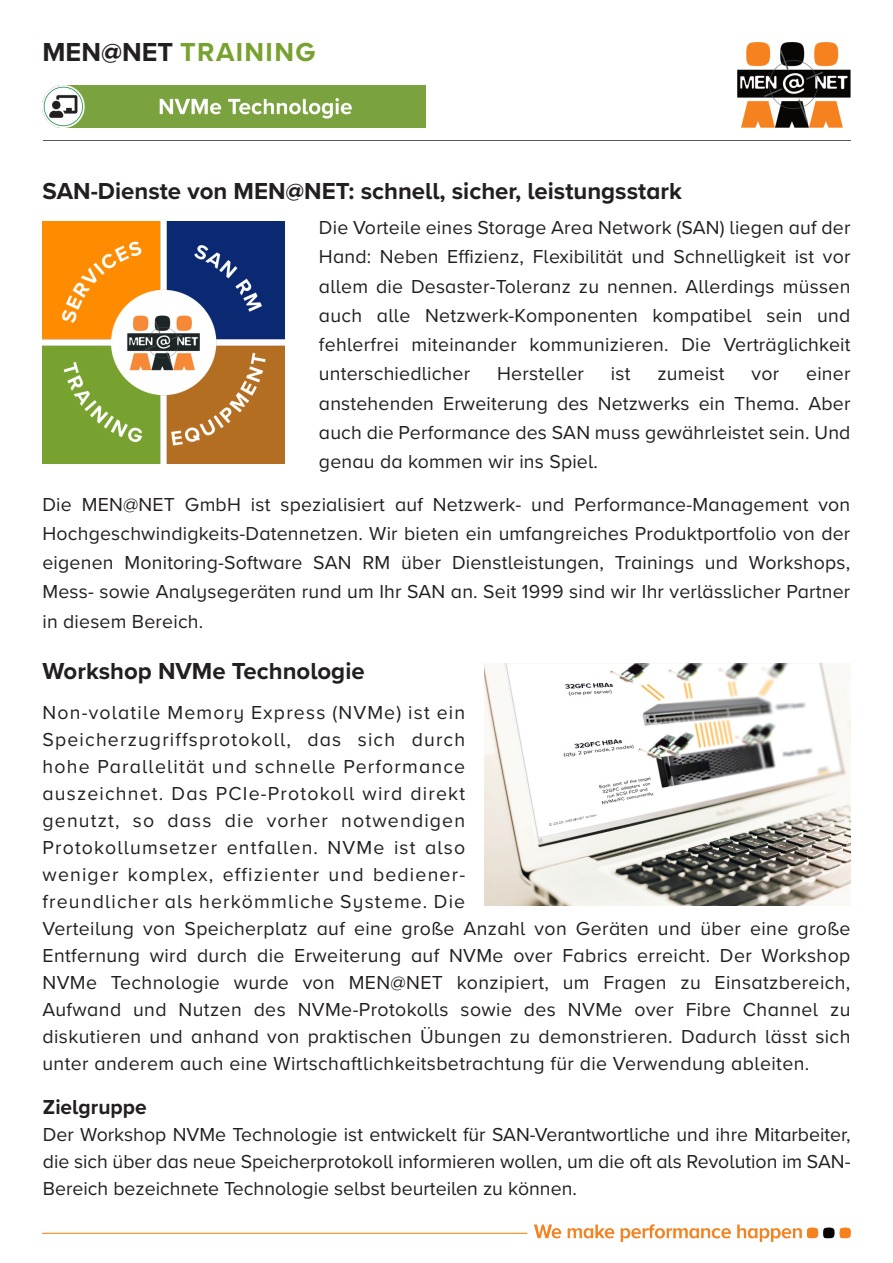
<style>
.page{position:relative;width:893px;height:1263px;background:#fff}
.page>*{position:absolute;margin:0;border:0;box-sizing:border-box;transform-origin:0 0}
.t1{font:700 27px "Proxima Nova A";letter-spacing:.05em;color:#78a22f}
.t2{font:700 24px "Proxima Nova A";color:#231f20}
.t3{font:700 21px "Proxima Nova A";color:#231f20}
.t4{font:19.5px/27px "Proxima Nova A";letter-spacing:.01em;color:#231f20;text-align:justify}
.s1{color:#231f20}
</style>
<div class="page">
<hr style="left:43px;top:141px;width:807px;height:1px;background:#58595b">
<img style="left:43px;top:221px;width:242px;height:242px">
<img style="left:43px;top:1225px;width:807px;height:16px">
<img style="left:737px;top:43px;width:113px;height:85px">
<img style="left:43px;top:85px;width:382px;height:43px">
<img style="left:485px;top:663px;width:365px;height:243px">
<h1 class="t1" style="left:43px;top:39px;width:274px"><span class="s1">MEN@NET</span> TRAINING</h1>
<p class="t2" style="left:43px;top:180px;width:641px">SAN-Dienste von MEN@NET: schnell, sicher, leistungsstark</p>
<p class="t4" style="left:319px;top:214px;width:533px;line-height:29.2px">Die Vorteile eines Storage Area Network (SAN) liegen auf der Hand: Neben Effizienz, Flexibilität und Schnelligkeit ist vor allem die Desaster-Toleranz zu nennen. Allerdings müssen auch alle Netzwerk-Komponenten kompatibel sein und fehlerfrei miteinander kommunizieren. Die Verträglichkeit unterschiedlicher</p>
<p class="t4" style="left:497px;top:361px;width:88px">Hersteller</p>
<p class="t4" style="left:611px;top:361px;width:21px">ist</p>
<p class="t4" style="left:658px;top:361px;width:69px">zumeist</p>
<p class="t4" style="left:752px;top:361px;width:29px">vor</p>
<p class="t4" style="left:319px;top:360px;width:533px;line-height:29.2px;text-indent:487px">einer anstehenden Erweiterung des Netzwerks ein Thema. Aber auch die Performance des SAN muss gewährleistet sein. Und genau da kommen wir ins Spiel.</p>
<p class="t4" style="left:42px;top:490px;width:809px;line-height:29.2px">Die MEN@NET GmbH ist spezialisiert auf Netzwerk- und Performance-Management von Hochgeschwindigkeits-Datennetzen. Wir bieten ein umfangreiches Produktportfolio von der eigenen Monitoring-Software SAN RM über Dienstleistungen, Trainings und Workshops, Mess- sowie Analysegeräten rund um Ihr SAN an. Seit 1999 sind wir Ihr verlässlicher Partner in diesem Bereich.</p>
<p class="t2" style="left:43px;top:660px;width:324px">Workshop NVMe Technologie</p>
<p class="t4" style="left:43px;top:700px;width:424px">Non-volatile Memory Express (NVMe) ist ein Speicherzugriffsprotokoll, das sich durch hohe Parallelität und schnelle Performance auszeichnet. Das PCIe-Protokoll wird direkt genutzt, so dass die vorher notwendigen Protokollumsetzer entfallen. NVMe ist also weniger komplex, effizienter und bediener&shy;freundlicher als herkömmliche Systeme. Die</p>
<p class="t4" style="left:43px;top:916px;width:809px">Verteilung von Speicherplatz auf eine große Anzahl von Geräten und über eine große Entfernung wird durch die Erweiterung auf NVMe over Fabrics erreicht. Der Workshop NVMe Technologie wurde von MEN@NET konzipiert, um Fragen zu Einsatzbereich, Aufwand und Nutzen des NVMe-Protokolls sowie des NVMe over Fibre Channel zu diskutieren und anhand von praktischen Übungen zu demonstrieren. Dadurch lässt sich unter anderem auch eine Wirtschaftlichkeitsbetrachtung für die Verwendung ableiten.</p>
<p class="t3" style="left:43px;top:1097px;width:105px">Zielgruppe</p>
<p class="t4" style="left:43px;top:1122px;width:809px">Der Workshop NVMe Technologie ist entwickelt für SAN-Verantwortliche und ihre Mitarbeiter, die sich über das neue Speicherprotokoll informieren wollen, um die oft als Revolution im SAN-Bereich bezeichnete Technologie selbst beurteilen zu können.</p>
</div>
